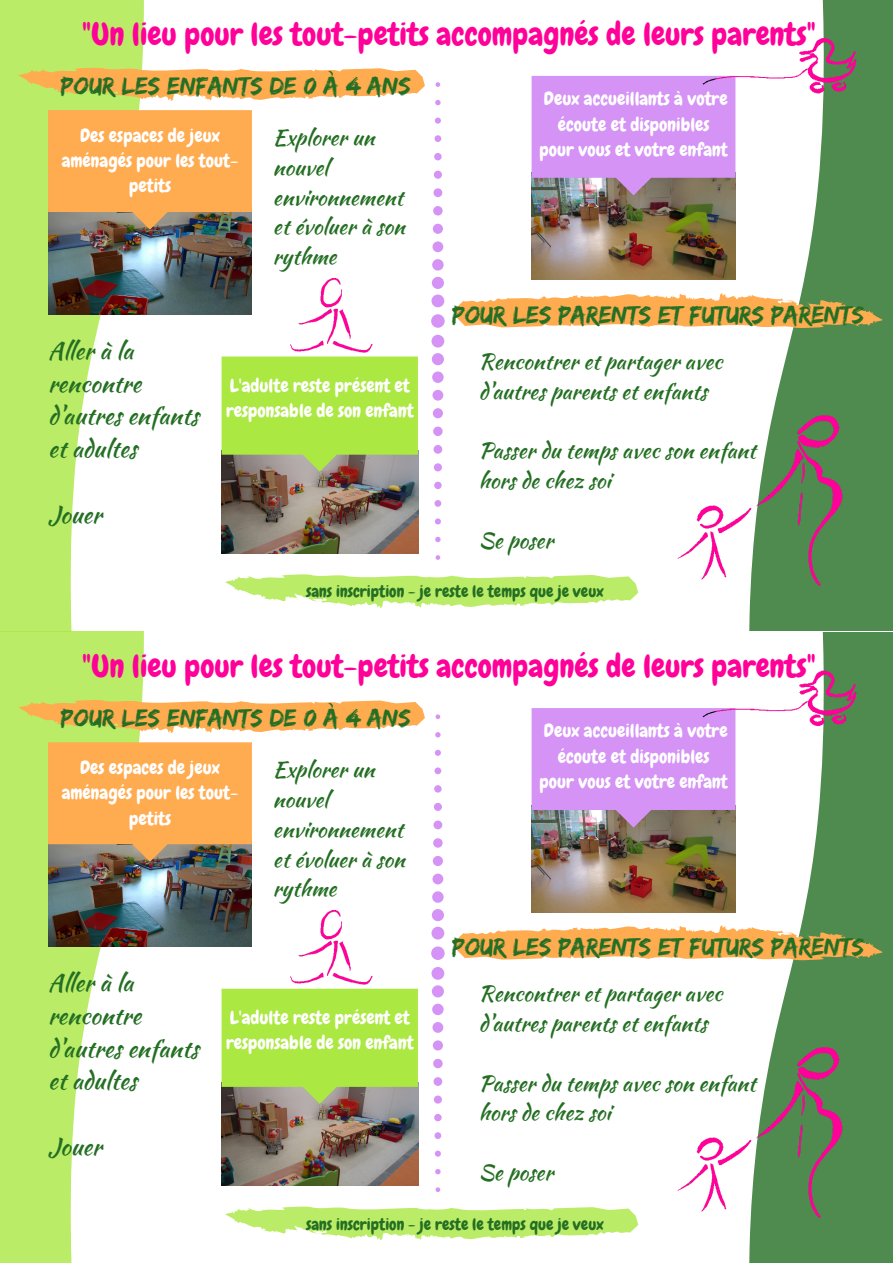
<style>
.page{position:relative;width:893px;height:1263px;background:#fff}
.page>*{position:absolute;margin:0;border:0;box-sizing:border-box;transform-origin:0 0}
.t1{font:31.5px "Chewy";color:#ff0098}
.t2{font:25.5px "Edo";color:#246f23}
.t3{font:23.85px/32.8px "Kaushan Script";color:#246f23}
.t4{font:21.6px/29.8px "Kaushan Script";color:#246f23}
.t5{font:18.52px/25.3px "Chewy";color:#fff;text-align:center}
.t6{font:16.5px "Chewy";color:#246f23}
</style>
<div class="page">
<svg style="left:749px;top:0;width:144px;height:631px;fill:#4f8b4f"></svg>
<svg style="left:0;top:0;width:143px;height:631px;fill:#bbec67"></svg>
<img style="left:221px;top:472px;width:197px;height:81px">
<svg style="left:221px;top:356px;width:197px;height:116px;background:#a6d450"></svg>
<img style="left:48px;top:230px;width:191px;height:84px">
<svg style="left:48px;top:110px;width:204px;height:120px;background:#eca353"></svg>
<img style="left:531px;top:195px;width:204px;height:85px">
<svg style="left:531px;top:76px;width:204px;height:119px;background:#c891e1"></svg>
<svg style="left:18px;top:67px;width:407px;height:35px"></svg>
<svg style="left:455px;top:292px;width:428px;height:37px"></svg>
<svg style="left:225px;top:574px;width:413px;height:34px"></svg>
<svg style="left:431px;top:82px;width:13px;height:478px"></svg>
<img style="left:677px;top:386px;width:185px;height:243px">
<img style="left:239px;top:200px;width:179px;height:199px">
<img style="left:693px;top:8px;width:200px;height:161px">
<svg style="left:749px;top:632px;width:144px;height:631px;fill:#4f8b4f"></svg>
<svg style="left:0;top:632px;width:143px;height:631px;fill:#bbec67"></svg>
<img style="left:221px;top:1104px;width:197px;height:81px">
<svg style="left:221px;top:989px;width:197px;height:115px;background:#a6d450"></svg>
<img style="left:48px;top:862px;width:191px;height:84px">
<svg style="left:48px;top:742px;width:204px;height:120px;background:#eda453"></svg>
<img style="left:531px;top:828px;width:204px;height:84px">
<svg style="left:531px;top:708px;width:204px;height:120px;background:#c791e0"></svg>
<svg style="left:18px;top:699px;width:407px;height:35px"></svg>
<svg style="left:455px;top:925px;width:428px;height:36px"></svg>
<svg style="left:225px;top:1206px;width:413px;height:34px"></svg>
<svg style="left:431px;top:714px;width:13px;height:478px"></svg>
<img style="left:677px;top:1019px;width:185px;height:242px">
<img style="left:239px;top:832px;width:179px;height:199px">
<img style="left:693px;top:640px;width:200px;height:161px">
<h1 class="t1" style="left:82px;top:14px;width:735px">"Un lieu pour les tout-petits accompagnés de leurs parents"</h1>
<h2 class="t2" style="left:61px;top:71px;width:351px">POUR LES ENFANTS DE 0 À 4 ANS</h2>
<p class="t5" style="left:62px;top:123px;width:178px">Des espaces de jeux aménagés pour les tout&shy;petits</p>
<p class="t4" style="left:273px;top:122px;width:133px">Explorer un nouvel environnement et évoluer à son rythme</p>
<p class="t3" style="left:48px;top:334px;width:152px">Aller à la rencontre d'autres enfants et adultes</p>
<p class="t3" style="left:48px;top:498px;width:55px">Jouer</p>
<p class="t5" style="left:226px;top:373px;width:189px;text-align:left">L'adulte reste présent et responsable de son enfant</p>
<p class="t5" style="left:539px;top:86px;width:190px">Deux accueillants à votre écoute et disponibles pour vous et votre enfant</p>
<h2 class="t2" style="left:452px;top:300px;width:413px">POUR LES PARENTS ET FUTURS PARENTS</h2>
<p class="t4" style="left:479px;top:346px;width:245px">Rencontrer et partager avec d'autres parents et enfants</p>
<p class="t4" style="left:479px;top:436px;width:279px">Passer du temps avec son enfant hors de chez soi</p>
<p class="t4" style="left:479px;top:525px;width:76px">Se poser</p>
<p class="t6" style="left:306px;top:581px;width:299px">sans inscription - je reste le temps que je veux</p>
<h1 class="t1" style="left:82px;top:646px;width:735px">"Un lieu pour les tout-petits accompagnés de leurs parents"</h1>
<h2 class="t2" style="left:61px;top:703px;width:351px">POUR LES ENFANTS DE 0 À 4 ANS</h2>
<p class="t5" style="left:62px;top:755px;width:178px">Des espaces de jeux aménagés pour les tout&shy;petits</p>
<p class="t4" style="left:273px;top:755px;width:133px">Explorer un nouvel environnement et évoluer à son rythme</p>
<p class="t3" style="left:48px;top:966px;width:152px">Aller à la rencontre d'autres enfants et adultes</p>
<p class="t3" style="left:48px;top:1130px;width:55px">Jouer</p>
<p class="t5" style="left:226px;top:1005px;width:189px;text-align:left">L'adulte reste présent et responsable de son enfant</p>
<p class="t5" style="left:539px;top:718px;width:190px">Deux accueillants à votre écoute et disponibles pour vous et votre enfant</p>
<h2 class="t2" style="left:452px;top:932px;width:413px">POUR LES PARENTS ET FUTURS PARENTS</h2>
<p class="t4" style="left:479px;top:978px;width:245px">Rencontrer et partager avec d'autres parents et enfants</p>
<p class="t4" style="left:479px;top:1068px;width:279px">Passer du temps avec son enfant hors de chez soi</p>
<p class="t4" style="left:479px;top:1157px;width:76px">Se poser</p>
<p class="t6" style="left:306px;top:1213px;width:299px">sans inscription - je reste le temps que je veux</p>
</div>
